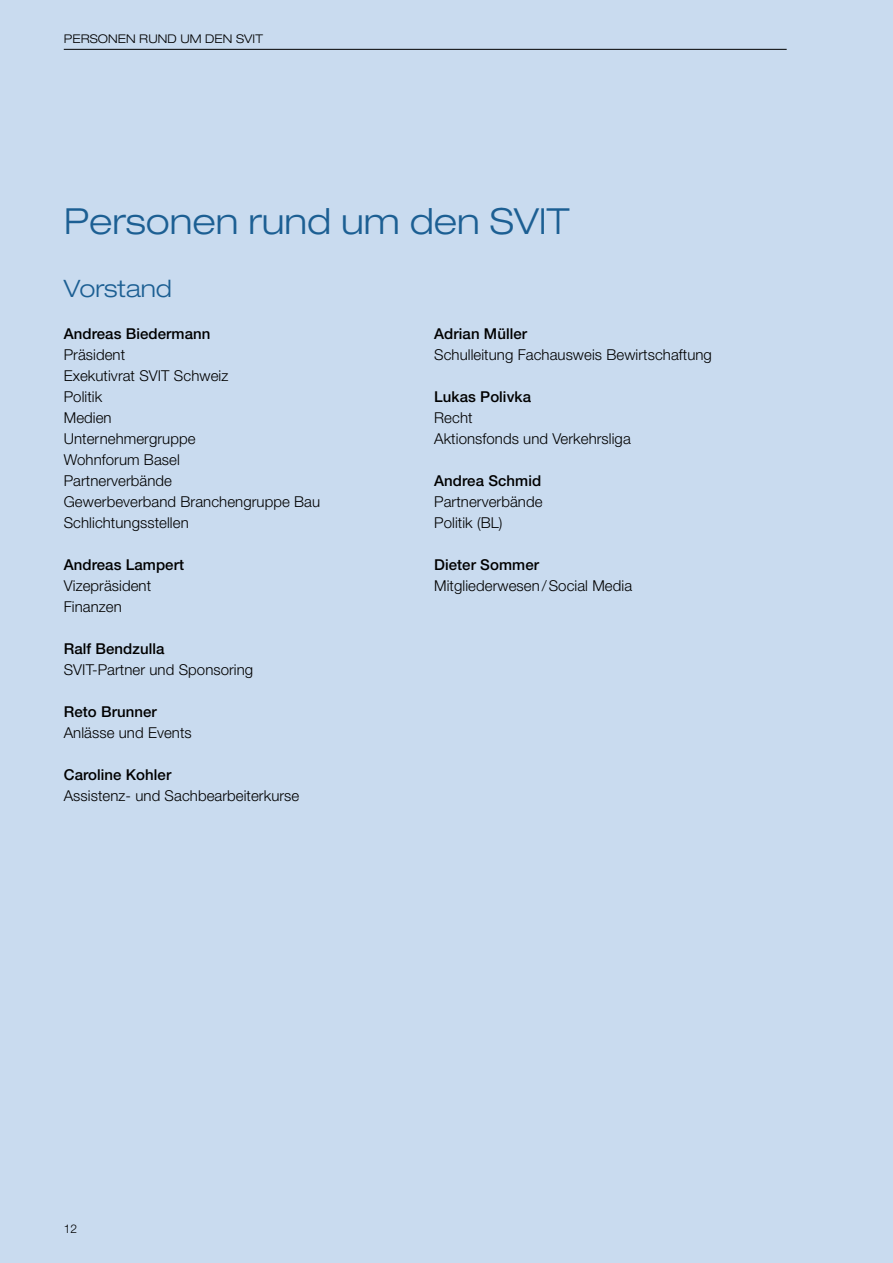
<style>
.page{position:relative;width:893px;height:1263px;background:#c9dbef}
.page>*{position:absolute;margin:0;border:0;box-sizing:border-box;transform-origin:0 0}
.t1{font:300 expanded 36px "Helvetica Neue LT Std";color:#1c5f93}
.t2{font:300 expanded 24px "Helvetica Neue LT Std";color:#1c5f93}
.t3{font:300 15px/21px "Helvetica Neue LT Std";letter-spacing:.005em;color:#000}
.t4{font:500 15px "Helvetica Neue LT Std";letter-spacing:.005em;color:#000}
.t5{font:300 expanded 12px "Helvetica Neue LT Std";letter-spacing:.01em;color:#000}
.t6{font:300 12px "Helvetica Neue LT Std";color:#000}
</style>
<div class="page">
<hr style="left:64px;top:49px;width:723px;height:1px;background:#000">
<p class="t5" style="left:64px;top:31px;width:201px">PERSONEN RUND UM DEN SVIT</p>
<h1 class="t1" style="left:64px;top:199px;width:507px">Personen rund um den SVIT</h1>
<h2 class="t2" style="left:64px;top:274px;width:110px">Vorstand</h2>
<p class="t4" style="left:64px;top:324px;width:148px">Andreas Biedermann</p>
<p class="t3" style="left:64px;top:343px;width:258px">Präsident<br>Exekutivrat SVIT Schweiz<br>Politik<br>Medien<br>Unternehmergruppe<br>Wohnforum Basel<br>Partnerverbände<br>Gewerbeverband Branchengruppe Bau<br>Schlichtungsstellen</p>
<p class="t4" style="left:64px;top:555px;width:122px">Andreas Lampert</p>
<p class="t3" style="left:64px;top:574px;width:89px">Vizepräsident<br>Finanzen</p>
<p class="t4" style="left:64px;top:639px;width:102px">Ralf Bendzulla</p>
<p class="t3" style="left:64px;top:658px;width:191px">SVIT-Partner und Sponsoring</p>
<p class="t4" style="left:64px;top:702px;width:95px">Reto Brunner</p>
<p class="t3" style="left:64px;top:721px;width:129px">Anlässe und Events</p>
<p class="t4" style="left:64px;top:765px;width:109px">Caroline Kohler</p>
<p class="t3" style="left:64px;top:784px;width:237px">Assistenz- und Sachbearbeiterkurse</p>
<p class="t4" style="left:434px;top:324px;width:94px">Adrian Müller</p>
<p class="t3" style="left:434px;top:343px;width:279px">Schulleitung Fachausweis Bewirtschaftung</p>
<p class="t4" style="left:434px;top:387px;width:98px">Lukas Polivka</p>
<p class="t3" style="left:434px;top:406px;width:198px">Recht<br>Aktionsfonds und Verkehrsliga</p>
<p class="t4" style="left:434px;top:471px;width:109px">Andrea Schmid</p>
<p class="t3" style="left:434px;top:490px;width:110px">Partnerverbände<br>Politik (BL)</p>
<p class="t4" style="left:434px;top:555px;width:106px">Dieter Sommer</p>
<p class="t3" style="left:434px;top:574px;width:199px">Mitgliederwesen /Social Media</p>
<p class="t6" style="left:64px;top:1221px;width:15px">12</p>
</div>
